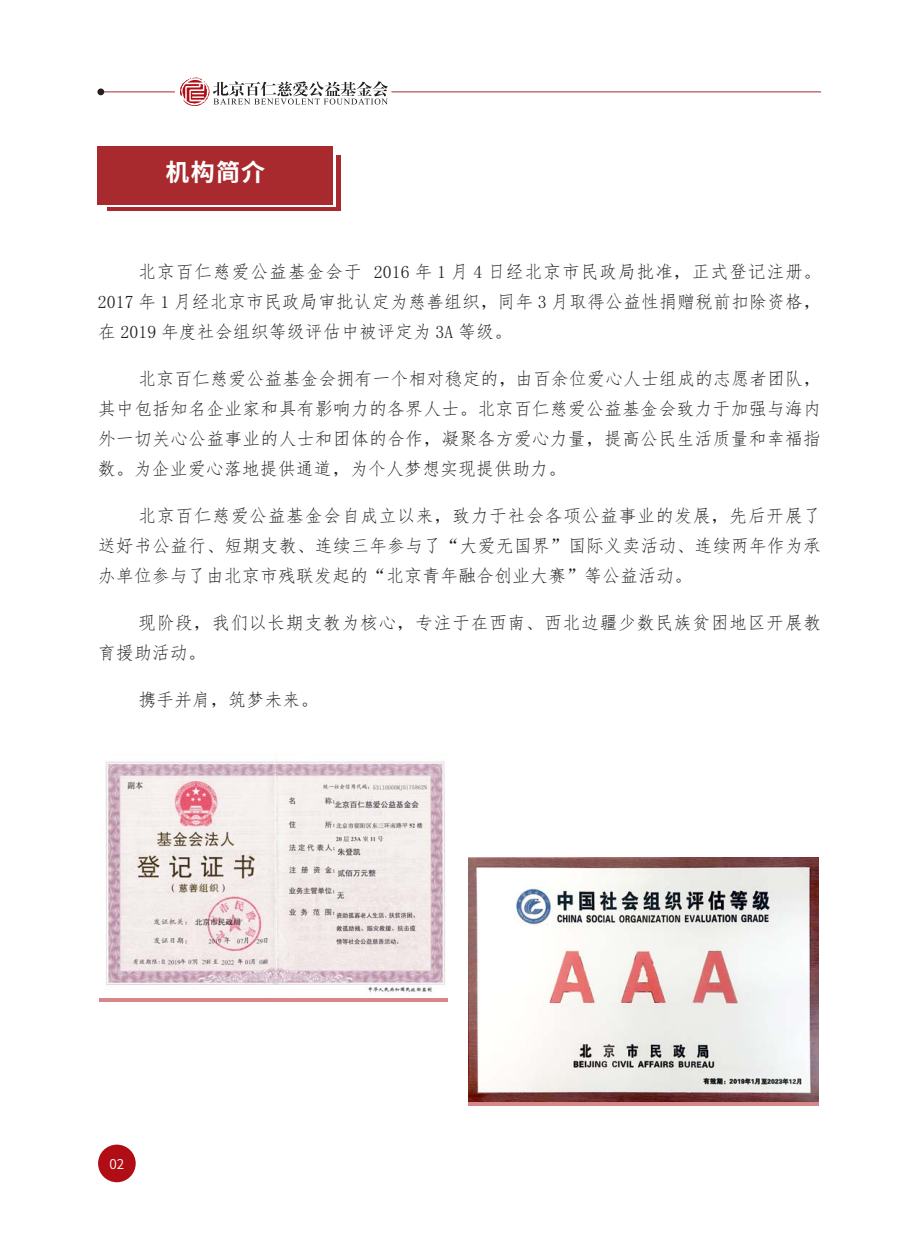
<style>
.page{position:relative;width:919px;height:1238px;background:#fff}
.page>*{position:absolute;margin:0;border:0;box-sizing:border-box;transform-origin:0 0}
.t1{font:700 24px "Source Han Sans CN";color:#fff}
.t2{font:18px/30px "Fang Song";color:#231f20;text-align:justify}
.t3{font:18px/30px "Fang Song";letter-spacing:.03em;color:#231f20}
.t4{font:13.5px "Source Han Sans CN";color:#fff}
</style>
<div class="page">
<div style="left:98px;top:1144px;width:38px;height:38px;background:#b00d15;border-radius:50%"></div>
<hr style="left:101px;top:91px;width:74px;height:1px;background:#a8292e">
<hr style="left:391px;top:91px;width:430px;height:1px;background:#a8292e">
<div style="left:97px;top:88px;width:7px;height:7px;background:#231f20;border-radius:50%"></div>
<svg style="left:180px;top:77px;width:208px;height:29px"></svg>
<div style="left:98px;top:146px;width:235px;height:58px;background:#a8292e"></div>
<hr style="left:107px;top:208px;width:233px;height:3px;background:#a8292e">
<svg style="left:100px;top:998px;width:348px;height:3px"></svg>
<div style="left:468px;top:1101px;width:350px;height:5px;background:#d7868a"></div>
<hr style="left:336px;top:155px;width:4px;height:56px;background:#a8292e">
<img style="left:105px;top:761px;width:340px;height:232px">
<img style="left:468px;top:857px;width:350px;height:244px">
<h1 class="t1" style="left:166px;top:159px;width:101px">机构简介</h1>
<p class="t2" style="left:98px;top:256px;width:724px;text-indent:40px">北京百仁慈爱公益基金会于 2016 年 1 月 4 日经北京市民政局批准，正式登记注册。2017 年 1 月经北京市民政局审批认定为慈善组织，同年 3 月取得公益性捐赠税前扣除资格，在 2019 年度社会组织等级评估中被评定为 3A 等级。</p>
<p class="t2" style="left:98px;top:363px;width:724px;text-indent:40px">北京百仁慈爱公益基金会拥有一个相对稳定的，由百余位爱心人士组成的志愿者团队，其中包括知名企业家和具有影响力的各界人士。北京百仁慈爱公益基金会致力于加强与海内外一切关心公益事业的人士和团体的合作，凝聚各方爱心力量，提高公民生活质量和幸福指数。为企业爱心落地提供通道，为个人梦想实现提供助力。</p>
<p class="t2" style="left:98px;top:500px;width:724px;text-indent:40px">北京百仁慈爱公益基金会自成立以来，致力于社会各项公益事业的发展，先后开展了送好书公益行、短期支教、连续三年参与了“大爱无国界”国际义卖活动、连续两年作为承办单位参与了由北京市残联发起的“北京青年融合创业大赛”等公益活动。</p>
<p class="t3" style="left:98px;top:607px;width:725px;text-indent:40px">现阶段，我们以长期支教为核心，专注于在西南、西北边疆少数民族贫困地区开展教育援助活动。</p>
<p class="t2" style="left:138px;top:684px;width:182px">携手并肩，筑梦未来。</p>
<p class="t4" style="left:109px;top:1156px;width:16px">02</p>
</div>
